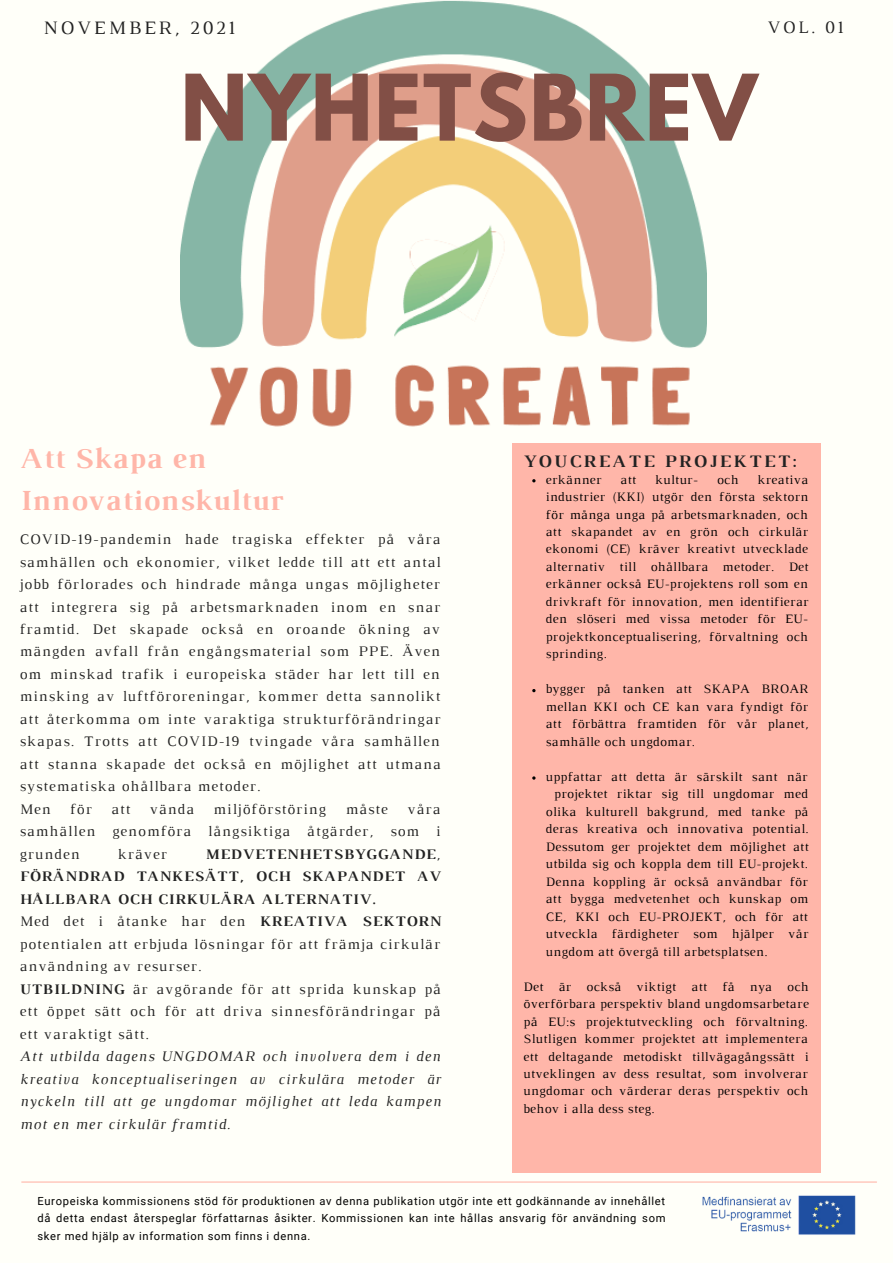
<style>
.page{position:relative;width:893px;height:1264px;background:#fff}
.page>*{position:absolute;margin:0;border:0;box-sizing:border-box;transform-origin:0 0}
.t1{font:700 81.15px "League Spartan";letter-spacing:.02em;color:#824f46}
.t2{font:700 29.7px/41.5px "Luthier";letter-spacing:.03em;color:#ffb6a9}
.t3{font:19.35px "Luthier";letter-spacing:.14em;color:#222}
.t4{font:700 17.85px "Luthier";letter-spacing:.14em;color:#222}
.t5{font:17.85px "Luthier";color:#222}
.t6{font:14.85px/22.5px "Luthier";letter-spacing:.07em;color:#222}
.t7{font:italic 14.85px/22.5px "Luthier";letter-spacing:.07em;color:#222;text-align:justify}
.t8{font:13.05px/17.5px "Luthier";letter-spacing:.03em;color:#000;text-align:justify}
.t9{font:11.25px/17.7px "Roboto";letter-spacing:.06em;color:#000;text-align:justify}
.s1{font-weight:700}
</style>
<div class="page">
<div style="left:0;top:0;width:892px;height:1262px;background:#fffff9"></div>
<div style="left:512px;top:443px;width:308px;height:729px;background:#ffb6a9"></div>
<img style="left:181px;top:0;width:525px;height:427px">
<hr style="left:22px;top:1181px;width:854px;height:1px;background:#ffb6a9">
<img style="left:702px;top:1195px;width:154px;height:40px">
<h3 class="t3" style="left:44px;top:21px;width:193px">NOVEMBER, 2021</h3>
<h3 class="t5" style="left:767px;top:21px;width:77px">VOL. 01</h3>
<h1 class="t1" style="left:180px;top:68px;width:578px">NYHETSBREV</h1>
<h2 class="t2" style="left:20px;top:439px;width:264px">Att Skapa en<br>Innovationskultur</h2>
<h3 class="t4" style="left:523px;top:454px;width:274px">YOUCREATE PROJEKTET:</h3>
<p class="t8" style="left:545px;top:471px;width:57px">erkänner</p>
<p class="t8" style="left:620px;top:471px;width:17px">att</p>
<p class="t8" style="left:655px;top:471px;width:44px">kultur-</p>
<p class="t8" style="left:717px;top:471px;width:23px">och</p>
<p class="t8" style="left:545px;top:471px;width:264px;text-indent:212px">kreativa industrier (KKI) utgör den första sektorn för många unga på arbetsmarknaden, och att skapandet av en grön och cirkulär ekonomi (CE) kräver kreativt utvecklade alternativ till ohållbara metoder. Det erkänner också EU-projektens roll som en drivkraft för innovation, men identifierar den slöseri med vissa metoder för EU&shy;projektkonceptualisering, förvaltning och sprinding.</p>
<p class="t8" style="left:545px;top:681px;width:264px">bygger på tanken att SKAPA BROAR mellan KKI och CE kan vara fyndigt för att förbättra framtiden för vår planet, samhälle och ungdomar.</p>
<p class="t8" style="left:545px;top:768px;width:263px">uppfattar att detta är särskilt sant när</p>
<p class="t8" style="left:554px;top:786px;width:255px">projektet riktar sig till ungdomar med</p>
<p class="t8" style="left:545px;top:803px;width:264px">olika kulturell bakgrund, med tanke på</p>
<p class="t8" style="left:545px;top:821px;width:264px">deras kreativa och innovativa potential.</p>
<p class="t8" style="left:545px;top:838px;width:264px">Dessutom ger projektet dem möjlighet att</p>
<p class="t8" style="left:545px;top:856px;width:263px">utbilda sig och koppla dem till EU-projekt.</p>
<p class="t8" style="left:545px;top:873px;width:263px">Denna koppling är också användbar för</p>
<p class="t8" style="left:545px;top:891px;width:264px">att bygga medvetenhet och kunskap om</p>
<p class="t8" style="left:545px;top:908px;width:264px">CE, KKI och EU-PROJEKT, och för att</p>
<p class="t8" style="left:545px;top:926px;width:264px">utveckla färdigheter som hjälper vår</p>
<p class="t8" style="left:545px;top:943px;width:223px">ungdom att övergå till arbetsplatsen.</p>
<p class="t8" style="left:523px;top:978px;width:287px">Det är också viktigt att få nya och överförbara perspektiv bland ungdomsarbetare på EU:s projektutveckling och förvaltning.<br>Slutligen kommer projektet att implementera ett deltagande metodiskt tillvägagångssätt i utveklingen av dess resultat, som involverar ungdomar och värderar deras perspektiv och behov i alla dess steg.</p>
<p class="t6" style="left:20px;top:529px;width:422px">COVID-19-pandemin hade tragiska effekter på våra samhällen och ekonomier, vilket ledde till att ett antal jobb förlorades och hindrade många ungas möjligheter att integrera sig på arbetsmarknaden inom en snar framtid. Det skapade också en oroande ökning av mängden avfall från engångsmaterial som PPE. Även om minskad trafik i europeiska städer har lett till en minsking av luftföroreningar, kommer detta sannolikt att återkomma om inte varaktiga strukturförändringar skapas. Trotts att COVID-19 tvingade våra samhällen att stanna skapade det också en möjlighet att utmana systematiska ohållbara metoder.<br>Men</p>
<p class="t6" style="left:70px;top:799px;width:23px">för</p>
<p class="t6" style="left:111px;top:799px;width:20px">att</p>
<p class="t6" style="left:150px;top:799px;width:46px">vända</p>
<p class="t6" style="left:213px;top:799px;width:114px">miljöförstöring</p>
<p class="t6" style="left:345px;top:799px;width:44px">måste</p>
<p class="t6" style="left:20px;top:799px;width:422px;text-align:justify;text-indent:387px">våra samhällen genomföra långsiktiga åtgärder, som i grunden</p>
<p class="t6" style="left:118px;top:844px;width:51px">kräver</p>
<p class="t6" style="left:20px;top:844px;width:422px;text-indent:185px"><span class="s1">MEDVETENHETSBYGGANDE</span>, <span class="s1">FÖRÄNDRAD TANKESÄTT, OCH SKAPANDET AV HÅLLBARA OCH CIRKULÄRA ALTERNATIV.<br></span>Med det i åtanke har den <span class="s1">KREATIVA SEKTORN </span>potentialen att erbjuda lösningar för att främja cirkulär användning av resurser.<br><span class="s1">UTBILDNING</span> är avgörande för att sprida kunskap på ett öppet sätt och för att driva sinnesförändringar på ett varaktigt sätt.</p>
<p class="t7" style="left:20px;top:1046px;width:422px">Att utbilda dagens UNGDOMAR och involvera dem i den kreativa konceptualiseringen av cirkulära metoder är nyckeln till att ge ungdomar möjlighet att leda kampen mot en mer cirkulär framtid.</p>
<p class="t9" style="left:37px;top:1191px;width:629px">Europeiska kommissionens stöd för produktionen av denna publikation utgör inte ett godkännande av innehållet då detta endast återspeglar författarnas åsikter. Kommissionen kan inte hållas ansvarig för användning som sker med hjälp av information som finns i denna.</p>
</div>
